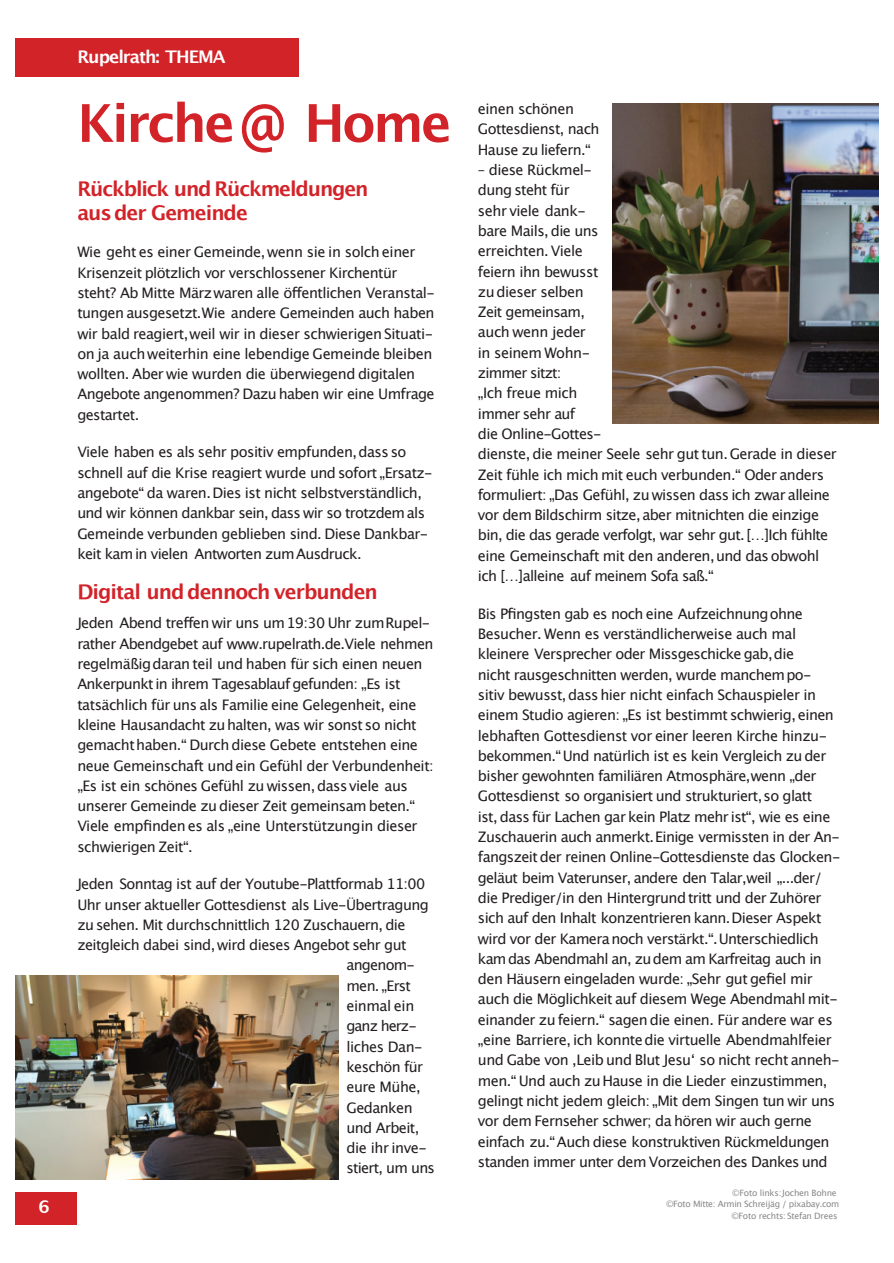
<style>
.page{position:relative;width:894px;height:1263px;background:#fff}
.page>*{position:absolute;margin:0;border:0;box-sizing:border-box;transform-origin:0 0}
.t1{font:52.2px "font 0000000024 ad 3 fb 3";letter-spacing:-.05em;color:#d22329}
.t2{font:20.25px/23.2px "font 0000000024 ad 3 fb 3";letter-spacing:-.05em;color:#d22329}
.t3{font:17.4px "font 0000000024 ad 3 fb 3";letter-spacing:-.06em;color:#fff}
.t4{font:14.55px/20.2px "font 0000000024 ad 3 fb 3";letter-spacing:-.04em;color:#231f20}
.t5{font:14.55px "font 0000000024 ad 3 fb 3";letter-spacing:-.065em;color:#231f20}
.t6{font:8.7px "font 0000000024 ad 3 fb 3";letter-spacing:-.025em;color:#898989}
</style>
<div class="page">
<div style="left:16px;top:1192px;width:61px;height:33px;background:#d22329"></div>
<div style="left:16px;top:38px;width:283px;height:38px;background:#d22329"></div>
<img style="left:613px;top:103px;width:266px;height:321px">
<img style="left:16px;top:976px;width:322px;height:204px">
<p class="t3" style="left:39px;top:1196px;width:13px">6</p>
<p class="t3" style="left:77px;top:46px;width:150px">Rupelrath: THEMA</p>
<h1 class="t1" style="left:77px;top:91px;width:376px">Kirche@ Home</h1>
<h2 class="t2" style="left:77px;top:177px;width:293px">Rückblick und Rückmeldungen aus der Gemeinde</h2>
<p class="t4" style="left:77px;top:242px;width:359px">Wie geht es einer Gemeinde,wenn sie in solch einer Krisenzeit plötzlich vor verschlossener Kirchentür steht? Ab Mitte Märzwaren alle öffentlichen Veranstal&shy;tungen ausgesetzt.Wie andere Gemeinden auch haben wir bald reagiert,weil wir in dieser schwierigen Situati&shy;on ja auch weiterhin eine lebendige Gemeinde bleiben wollten. Aber wie wurden die überwiegend digitalen Angebote angenommen? Dazu haben wir eine Umfrage gestartet.</p>
<p class="t4" style="left:77px;top:442px;width:357px">Viele haben es als sehr positiv empfunden,dass so schnell auf die Krise reagiert wurde und sofort „Ersatz&shy;angebote“ da waren.Dies ist nicht selbstverständlich, und wir können dankbar sein, dass wir so trotzdem als Gemeinde verbunden geblieben sind. Diese Dankbar&shy;keit kam in vielen Antworten zumAusdruck.</p>
<h2 class="t2" style="left:77px;top:580px;width:302px">Digital und dennoch verbunden</h2>
<p class="t4" style="left:77px;top:613px;width:358px">Jeden Abend treffen wir uns um19:30 Uhr zumRupel&shy;rather Abendgebet auf www.rupelrath.de.Viele nehmen regelmäßigdaran teil und haben für sich einen neuen Ankerpunkt in ihrem Tagesablauf gefunden: „Es ist tatsächlich für uns als Familie eine Gelegenheit, eine kleine Hausandacht zuhalten, was wir sonst so nicht gemachthaben.“ Durch diese Gebete entstehen eine neue Gemeinschaft und ein Gefühl der Verbundenheit: „Es ist ein schönes Gefühl zu wissen, dass viele aus unserer Gemeinde zu dieser Zeit gemeinsam beten.“ Viele empfinden es als „eine Unterstützungin dieser schwierigen Zeit“.</p>
<p class="t4" style="left:77px;top:874px;width:349px">Jeden Sonntag ist auf der Youtube-Plattformab 11:00</p>
<p class="t4" style="left:77px;top:894px;width:353px">Uhr unser aktueller Gottesdienst als Live-Übertragung</p>
<p class="t4" style="left:77px;top:914px;width:330px">zu sehen. Mit durchschnittlich 120 Zuschauern, die</p>
<p class="t4" style="left:77px;top:935px;width:331px">zeitgleich dabei sind, wird dieses Angebot sehr gut</p>
<p class="t4" style="left:346px;top:955px;width:70px">angenom-</p>
<p class="t4" style="left:346px;top:975px;width:66px">men. „Erst</p>
<p class="t4" style="left:346px;top:995px;width:69px">einmal ein</p>
<p class="t5" style="left:346px;top:1017px;width:72px">ganz herz-</p>
<p class="t4" style="left:346px;top:1036px;width:78px">liches Dan-</p>
<p class="t4" style="left:346px;top:1056px;width:78px">keschön für</p>
<p class="t4" style="left:346px;top:1077px;width:76px">eure Mühe,</p>
<p class="t4" style="left:346px;top:1097px;width:68px">Gedanken</p>
<p class="t4" style="left:346px;top:1117px;width:74px">und Arbeit,</p>
<p class="t4" style="left:346px;top:1138px;width:82px">die ihr inve-</p>
<p class="t4" style="left:346px;top:1158px;width:90px">stiert, um uns</p>
<p class="t4" style="left:478px;top:98px;width:123px">einen schönen<br>Gottesdienst, nach<br>Hause zu liefern.“</p>
<p class="t4" style="left:478px;top:159px;width:360px">– diese Rückmel-<br>dung steht für<br>sehr viele dank-<br>bare Mails, die uns<br>erreichten. Viele<br>feiern ihn bewusst<br>zu dieser selben<br>Zeit gemeinsam,<br>auch wenn jeder<br>in seinem Wohn-<br>zimmer sitzt:<br>„Ich freue mich<br>immer sehr auf<br>die Online-Gottes-<br>dienste, die meiner Seele sehr gut tun.Gerade in dieser<br>Zeit fühle ich mich mit euch verbunden.“ Oder anders formuliert: „Das Gefühl, zu wissen dass ich zwar alleine vor dem Bildschirm sitze, aber mitnichten die einzige bin, die das gerade verfolgt, war sehr gut. […]Ich fühlte eine Gemeinschaft mit den anderen,und das obwohl ich […]alleine auf meinem Sofa saß.“</p>
<p class="t4" style="left:478px;top:603px;width:364px">Bis Pfingsten gab es noch eine Aufzeichnungohne Besucher. Wenn es verständlicherweise auch mal kleinere Versprecher oder Missgeschicke gab,die<br>nicht rausgeschnitten werden, wurde manchempo&shy;sitiv bewusst, dass hier nicht einfach Schauspieler in einem Studio agieren: „Es ist bestimmt schwierig, einen lebhaften Gottesdienst vor einer leeren Kirche hinzu&shy;bekommen.“Und natürlich ist es kein Vergleich zu der bisher gewohnten familiären Atmosphäre,wenn „der Gottesdienst so organisiert und strukturiert,so glatt<br>ist, dass für Lachen gar kein Platz mehr ist“, wie es eine Zuschauerin auch anmerkt.Einige vermissten in der An&shy;fangszeit der reinen Online-Gottesdienste das Glocken&shy;geläut beim Vaterunser, andere den Talar,weil „...der/ die Prediger/in den Hintergrund tritt und der Zuhörer sich auf den Inhalt konzentrieren kann.Dieser Aspekt wird vor der Kameranoch verstärkt.“.Unterschiedlich kam das Abendmahl an, zu dem am Karfreitag auch in den Häusern eingeladen wurde: „Sehr gut gefiel mir auch die Möglichkeit auf diesem Wege Abendmahl mit&shy;einander zu feiern.“ sagen die einen. Für andere war es „eine Barriere, ich konntedie virtuelle Abendmahlfeier und Gabe von ,Leib und Blut Jesuʻ so nicht recht anneh&shy;men.“ Und auch zuHause in die Lieder einzustimmen, gelingt nicht jedem gleich: „Mit dem Singen tun wir uns vor dem Fernseher schwer; da hören wir auch gerne einfach zu.“ Auch diese konstruktiven Rückmeldungen standen immer unter dem Vorzeichen des Dankes und</p>
<p class="t6" style="left:732px;top:1187px;width:106px">©Foto links:Jochen Bohne</p>
<p class="t6" style="left:666px;top:1199px;width:175px">©Foto Mitte: Armin Schreĳäg / pixabay.com</p>
<p class="t6" style="left:731px;top:1211px;width:108px">©Foto rechts:Stefan Drees</p>
</div>
